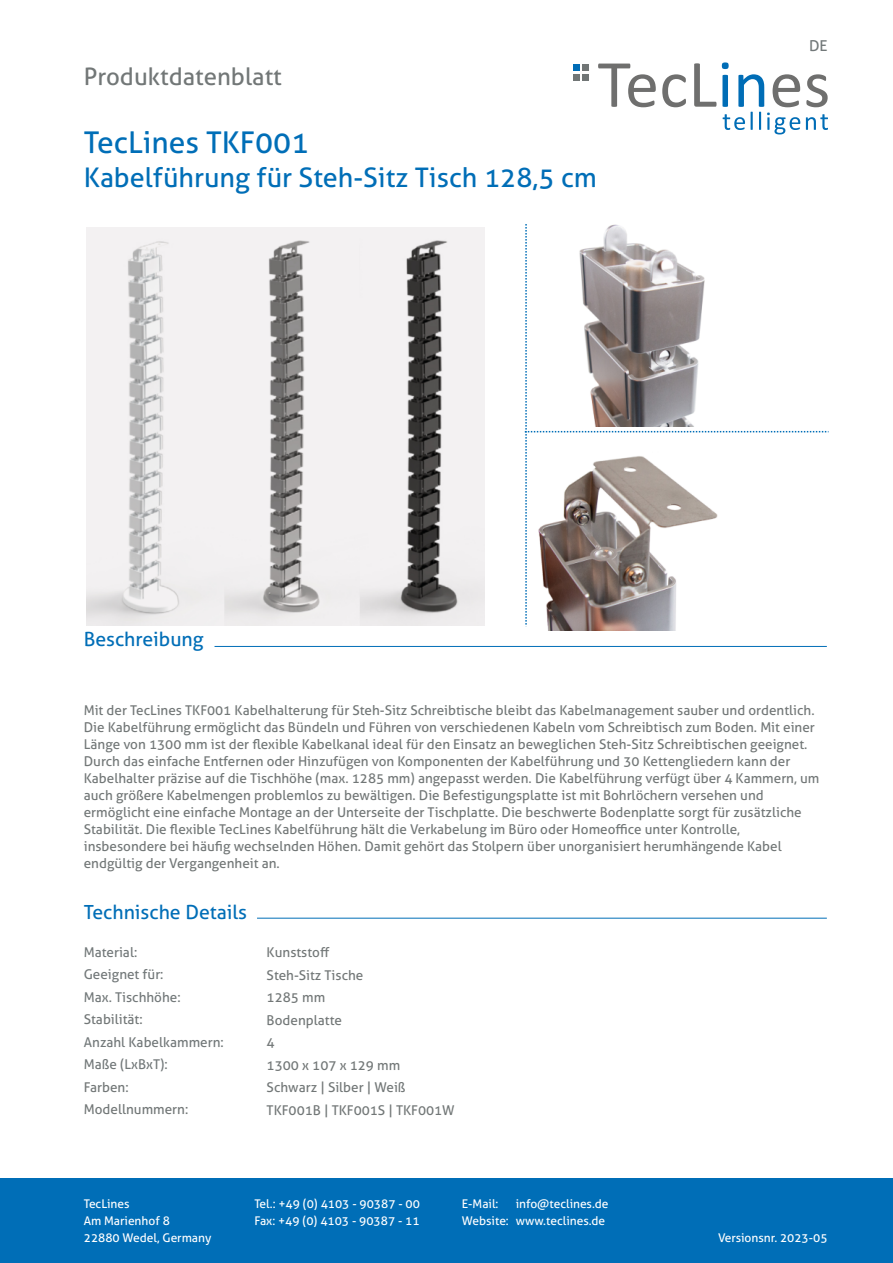
<style>
.page{position:relative;width:893px;height:1263px;background:#fff}
.page>*{position:absolute;margin:0;border:0;box-sizing:border-box;transform-origin:0 0}
.t1{font:30px "Aller";color:#006eb7}
.t2{font:27px "Aller";color:#006eb7}
.t3{font:24px "Aller";color:#727777}
.t4{font:19.5px "Aller";color:#006eb7}
.t5{font:15px "Aller";color:#727879}
.t6{font:13.5px/17px "Aller";color:#727777}
.t7{font:13.5px/22.5px "Aller";color:#727879}
.t8{font:12px "Aller";color:#fff}
</style>
<div class="page">
<div style="left:0;top:1178px;width:893px;height:85px;background:#006eb7"></div>
<svg style="left:598px;top:64px;width:58px;height:43px"></svg>
<svg style="left:662px;top:74px;width:24px;height:33px"></svg>
<svg style="left:694px;top:63px;width:22px;height:44px"></svg>
<svg style="left:806px;top:74px;width:22px;height:33px"></svg>
<svg style="left:722px;top:62px;width:78px;height:72px"></svg>
<svg style="left:806px;top:114px;width:22px;height:16px"></svg>
<div style="left:573px;top:64px;width:7px;height:6px;background:#006db6"></div>
<div style="left:582px;top:64px;width:7px;height:6px;background:#717676"></div>
<div style="left:573px;top:74px;width:7px;height:7px;background:#717676"></div>
<div style="left:582px;top:74px;width:7px;height:7px;background:#717676"></div>
<img style="left:87px;top:228px;width:397px;height:397px">
<img style="left:547px;top:626px;width:129px;height:4px">
<hr style="left:215px;top:646px;width:612px;height:1px;background:#006eb7">
<hr style="left:257px;top:918px;width:570px;height:1px;background:#006eb7">
<svg style="left:525px;top:224px;width:303px;height:402px"></svg>
<h3 class="t3" style="left:84px;top:63px;width:200px">Produktdatenblatt</h3>
<h1 class="t1" style="left:84px;top:125px;width:227px">TecLines TKF001</h1>
<h2 class="t2" style="left:84px;top:162px;width:515px">Kabelführung für Steh-Sitz Tisch 128,5 cm</h2>
<h3 class="t4" style="left:84px;top:628px;width:121px">Beschreibung</h3>
<p class="t5" style="left:809px;top:37px;width:20px">DE</p>
<p class="t6" style="left:84px;top:701px;width:737px">Mit der TecLines TKF001 Kabelhalterung für Steh-Sitz Schreibtische bleibt das Kabelmanagement sauber und ordentlich.<br>Die Kabelführung ermöglicht das Bündeln und Führen von verschiedenen Kabeln vom Schreibtisch zum Boden. Mit einer Länge von 1300 mm ist der flexible Kabelkanal ideal für den Einsatz an beweglichen Steh-Sitz Schreibtischen geeignet.<br>Durch das einfache Entfernen oder Hinzufügen von Komponenten der Kabelführung und 30 Kettengliedern kann der Kabelhalter präzise auf die Tischhöhe (max. 1285 mm) angepasst werden. Die Kabelführung verfügt über 4 Kammern, um auch größere Kabelmengen problemlos zu bewältigen. Die Befestigungsplatte ist mit Bohrlöchern versehen und ermöglicht eine einfache Montage an der Unterseite der Tischplatte. Die beschwerte Bodenplatte sorgt für zusätzliche Stabilität. Die flexible TecLines Kabelführung hält die Verkabelung im Büro oder Homeoffice unter Kontrolle, insbesondere bei häufig wechselnden Höhen. Damit gehört das Stolpern über unorganisiert herumhängende Kabel endgültig der Vergangenheit an.</p>
<h3 class="t4" style="left:84px;top:900px;width:165px">Technische Details</h3>
<p class="t7" style="left:84px;top:941px;width:98px">Material:<br>Geeignet für:<br>Max. Tischhöhe:</p>
<p class="t6" style="left:84px;top:1011px;width:60px">Stabilität:</p>
<p class="t7" style="left:84px;top:1031px;width:141px">Anzahl Kabelkammern:<br>Maße (LxBxT):</p>
<p class="t6" style="left:84px;top:1076px;width:106px;line-height:22.5px">Farben:<br>Modellnummern:</p>
<p class="t6" style="left:267px;top:941px;width:190px;line-height:22.5px">Kunststoff<br>Steh-Sitz Tische<br>1285 mm<br>Bodenplatte<br>4<br>1300 x 107 x 129 mm<br>Schwarz | Silber | Weiß<br>TKF001B | TKF001S | TKF001W</p>
<p class="t8" style="left:84px;top:1196px;width:47px">TecLines</p>
<p class="t8" style="left:254px;top:1196px;width:167px">Tel.: +49 (0) 4103 - 90387 - 00</p>
<p class="t8" style="left:462px;top:1196px;width:38px">E-Mail:</p>
<p class="t8" style="left:516px;top:1196px;width:94px">info@teclines.de</p>
<p class="t8" style="left:84px;top:1213px;width:88px">Am Marienhof 8</p>
<p class="t8" style="left:254px;top:1213px;width:167px">Fax: +49 (0) 4103 - 90387 - 11</p>
<p class="t8" style="left:462px;top:1213px;width:145px">Website: www.teclines.de</p>
<p class="t8" style="left:84px;top:1230px;width:129px">22880 Wedel, Germany</p>
<p class="t8" style="left:718px;top:1230px;width:111px">Versionsnr. 2023-05</p>
</div>
